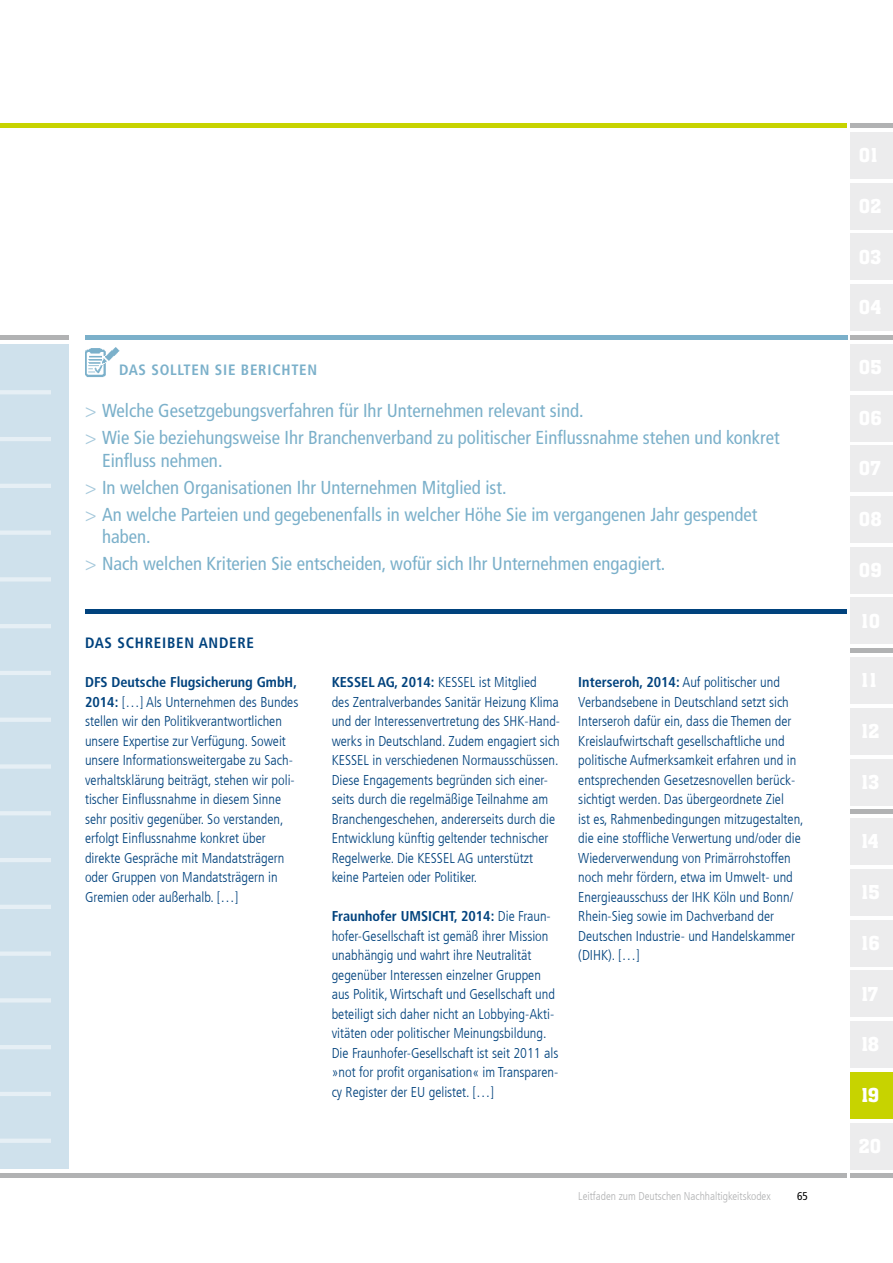
<style>
.page{position:relative;width:893px;height:1263px;background:#fff}
.page>*{position:absolute;margin:0;border:0;box-sizing:border-box;transform-origin:0 0}
.t1{font:500 21px "Aachen Std";color:#fff}
.t2{font:condensed 18.75px/27px "Frutiger LT Com";color:#7bb0ca}
.t3{font:700 condensed 15px "Frutiger LT Com";letter-spacing:.05em;color:#7bb0ca}
.t4{font:700 condensed 15px "Frutiger LT Com";letter-spacing:.05em;color:#00427d}
.t5{font:300 condensed 14.25px/19.5px "Frutiger LT Com";color:#00427d}
.t6{font:300 condensed 11.25px "Frutiger LT Com";color:#b1b2b3}
.t7{font:condensed 11.25px "Frutiger LT Com";color:#000}
.s1{font-weight:300;font-size:18.9px;color:#a4c8db}
.s2{font-weight:700}
</style>
<div class="page">
<div style="left:850px;top:132px;width:43px;height:47px;background:#ececed"></div>
<div style="left:850px;top:183px;width:43px;height:46px;background:#ececed"></div>
<div style="left:850px;top:234px;width:43px;height:46px;background:#ececed"></div>
<div style="left:850px;top:284px;width:43px;height:47px;background:#ececed"></div>
<div style="left:850px;top:335px;width:43px;height:5px;background:#b1b2b3"></div>
<div style="left:850px;top:123px;width:43px;height:5px;background:#b1b2b3"></div>
<div style="left:850px;top:648px;width:43px;height:5px;background:#b1b2b3"></div>
<hr style="left:850px;top:810px;width:43px;height:4px;background:#b1b2b3">
<hr style="left:850px;top:1174px;width:43px;height:4px;background:#b1b2b3">
<div style="left:850px;top:344px;width:43px;height:46px;background:#ececed"></div>
<div style="left:850px;top:395px;width:43px;height:46px;background:#ececed"></div>
<div style="left:850px;top:446px;width:43px;height:46px;background:#ececed"></div>
<div style="left:850px;top:496px;width:43px;height:47px;background:#ececed"></div>
<div style="left:850px;top:547px;width:43px;height:46px;background:#ececed"></div>
<div style="left:850px;top:598px;width:43px;height:46px;background:#ececed"></div>
<div style="left:850px;top:657px;width:43px;height:47px;background:#ececed"></div>
<div style="left:850px;top:708px;width:43px;height:46px;background:#ececed"></div>
<div style="left:850px;top:759px;width:43px;height:46px;background:#ececed"></div>
<div style="left:850px;top:819px;width:43px;height:46px;background:#ececed"></div>
<div style="left:850px;top:869px;width:43px;height:46px;background:#ececed"></div>
<div style="left:850px;top:920px;width:43px;height:46px;background:#ececed"></div>
<div style="left:850px;top:971px;width:43px;height:46px;background:#ececed"></div>
<div style="left:850px;top:1021px;width:43px;height:47px;background:#ececed"></div>
<div style="left:850px;top:1123px;width:43px;height:46px;background:#ececed"></div>
<hr style="left:0;top:1174px;width:846px;height:4px;background:#b1b2b3">
<div style="left:0;top:123px;width:846px;height:5px;background:#c7d300"></div>
<div style="left:85px;top:335px;width:762px;height:5px;background:#7bb0ca"></div>
<div style="left:85px;top:609px;width:761px;height:5px;background:#00427d"></div>
<div style="left:0;top:335px;width:68px;height:5px;background:#b1b2b3"></div>
<div style="left:850px;top:1072px;width:43px;height:46px;background:#c7d300"></div>
<div style="left:0;top:344px;width:68px;height:825px;background:#cfe1ec"></div>
<hr style="left:0;top:390px;width:51px;height:4px;background:#e6eff5">
<hr style="left:0;top:437px;width:51px;height:4px;background:#e6eff5">
<hr style="left:0;top:484px;width:51px;height:4px;background:#e6eff5">
<div style="left:0;top:530px;width:51px;height:5px;background:#e6eff5"></div>
<hr style="left:0;top:577px;width:51px;height:4px;background:#e6eff5">
<hr style="left:0;top:624px;width:51px;height:4px;background:#e6eff5">
<hr style="left:0;top:671px;width:51px;height:4px;background:#e6eff5">
<hr style="left:0;top:718px;width:51px;height:4px;background:#e6eff5">
<div style="left:0;top:764px;width:51px;height:5px;background:#e6eff5"></div>
<hr style="left:0;top:811px;width:51px;height:4px;background:#e6eff5">
<hr style="left:0;top:858px;width:51px;height:4px;background:#e6eff5">
<hr style="left:0;top:905px;width:51px;height:4px;background:#e6eff5">
<div style="left:0;top:951px;width:51px;height:5px;background:#e6eff5"></div>
<hr style="left:0;top:998px;width:51px;height:4px;background:#e6eff5">
<hr style="left:0;top:1045px;width:51px;height:4px;background:#e6eff5">
<hr style="left:0;top:1092px;width:51px;height:4px;background:#e6eff5">
<div style="left:0;top:1138px;width:51px;height:5px;background:#e6eff5"></div>
<img style="left:85px;top:347px;width:34px;height:30px">
<p class="t3" style="left:119px;top:361px;width:200px">DAS SOLLTEN SIE BERICHTEN</p>
<h2 class="t2" style="left:85px;top:397px;width:696px"><span class="s1">&gt;</span> Welche Gesetzgebungsverfahren für Ihr Unternehmen relevant sind.<br><span class="s1">&gt;</span> Wie Sie beziehungsweise Ihr Branchenverband zu politischer Einflussnahme stehen und konkret</h2>
<h2 class="t2" style="left:85px;top:447px;width:674px;text-indent:17px">Einfluss nehmen.<br><span class="s1">&gt;</span> In welchen Organisationen Ihr Unternehmen Mitglied ist.<br><span class="s1">&gt;</span> An welche Parteien und gegebenenfalls in welcher Höhe Sie im vergangenen Jahr gespendet</h2>
<h2 class="t2" style="left:85px;top:523px;width:582px;text-indent:17px">haben.<br><span class="s1">&gt;</span> Nach welchen Kriterien Sie entscheiden, wofür sich Ihr Unternehmen engagiert.</h2>
<p class="t4" style="left:85px;top:634px;width:171px">DAS SCHREIBEN ANDERE</p>
<p class="t5" style="left:85px;top:672px;width:215px"><span class="s2">DFS Deutsche Flugsicherung GmbH, 2014:</span> […] Als Unternehmen des Bundes stellen wir den Politikverantwortlichen unsere Expertise zur Verfügung. Soweit unsere Informationsweitergabe zu Sach&shy;verhaltsklärung beiträgt, stehen wir poli&shy;tischer Einflussnahme in diesem Sinne sehr positiv gegenüber. So verstanden, erfolgt Einflussnahme konkret über direkte Gespräche mit Mandatsträgern oder Gruppen von Mandatsträgern in Gremien oder außerhalb. […]</p>
<p class="t5" style="left:332px;top:672px;width:230px"><span class="s2">KESSEL AG, 2014:</span> KESSEL ist Mitglied<br>des Zentralverbandes Sanitär Heizung Klima und der Interessenvertretung des SHK-Hand&shy;werks in Deutschland. Zudem engagiert sich KESSEL in verschiedenen Normausschüssen.<br>Diese Engagements begründen sich einer&shy;seits durch die regelmäßige Teilnahme am Branchengeschehen, andererseits durch die Entwicklung künftig geltender technischer Regelwerke. Die KESSEL AG unterstützt keine Parteien oder Politiker.</p>
<p class="t5" style="left:332px;top:906px;width:228px"><span class="s2">Fraunhofer UMSICHT, 2014:</span> Die Fraun&shy;hofer-Gesellschaft ist gemäß ihrer Mission unabhängig und wahrt ihre Neutralität gegenüber Interessen einzelner Gruppen aus Politik, Wirtschaft und Gesellschaft und beteiligt sich daher nicht an Lobbying-Akti&shy;vitäten oder politischer Meinungsbildung.<br>Die Fraunhofer-Gesellschaft ist seit 2011 als »not for profit organisation« im Transparen&shy;cy Register der EU gelistet. […]</p>
<p class="t5" style="left:578px;top:672px;width:227px"><span class="s2">Interseroh, 2014:</span> Auf politischer und Verbandsebene in Deutschland setzt sich Interseroh dafür ein, dass die Themen der Kreislaufwirtschaft gesellschaftliche und politische Aufmerksamkeit erfahren und in entsprechenden Gesetzesnovellen berück&shy;sichtigt werden. Das übergeordnete Ziel<br>ist es, Rahmenbedingungen mitzugestalten, die eine stoffliche Verwertung und/oder die Wiederverwendung von Primärrohstoffen noch mehr fördern, etwa im Umwelt- und Energieausschuss der IHK Köln und Bonn/ Rhein-Sieg sowie im Dachverband der Deutschen Industrie- und Handelskammer (DIHK). […]</p>
<p class="t6" style="left:578px;top:1189px;width:194px">Leitfaden zum Deutschen Nachhaltigkeitskodex</p>
<p class="t7" style="left:797px;top:1190px;width:12px">65</p>
<h1 class="t1" style="left:862px;top:1084px;width:19px">19</h1>
</div>
